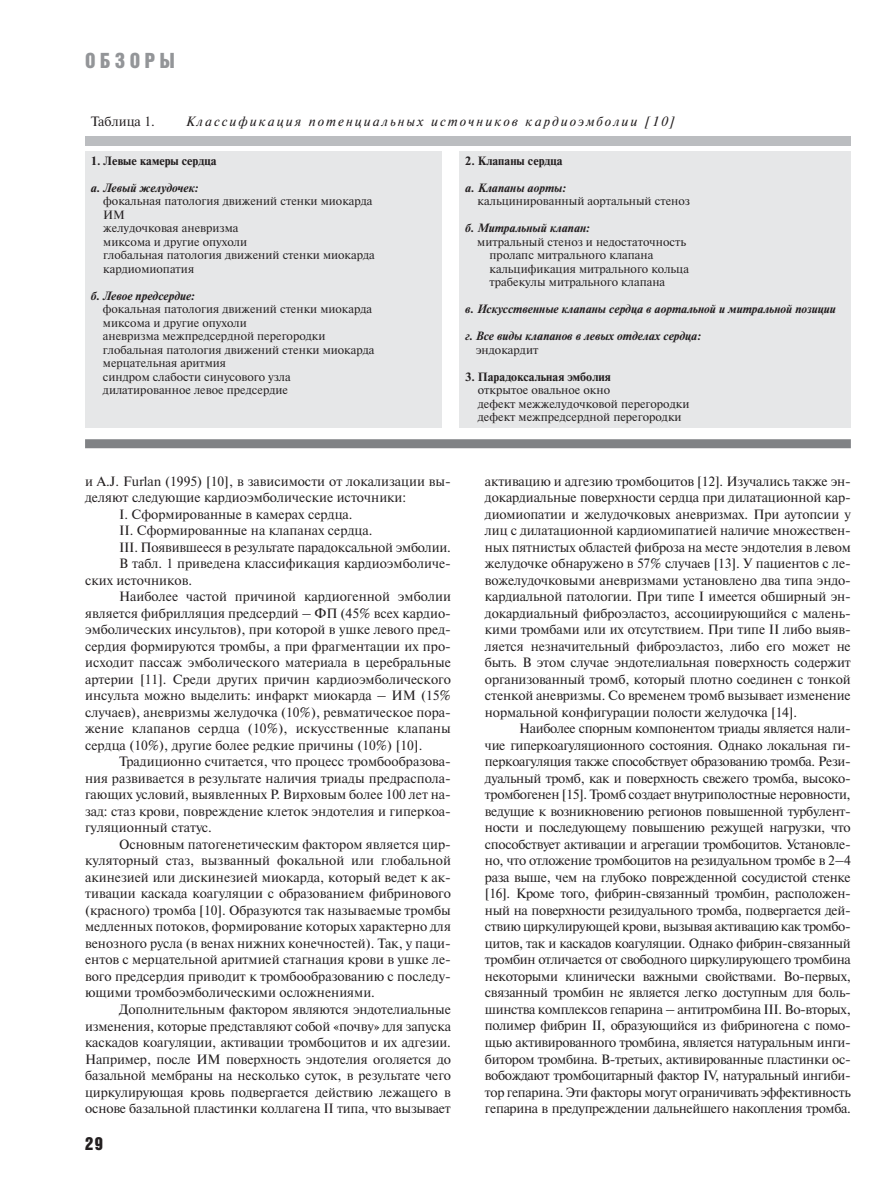
<style>
.page{position:relative;width:893px;height:1190px;background:#fff}
.page>*{position:absolute;margin:0;border:0;box-sizing:border-box;transform-origin:0 0}
.t1{font:21px "Bastion Kontrast";letter-spacing:.21em;color:#939598}
.t2{font:18px "Bastion Kontrast";color:#231f20}
.t3{font:13.5px/16.5px "Newton C";color:#231f20;text-align:justify}
.t4{font:italic 13.5px "Newton C";letter-spacing:.15em;color:#231f20}
.t5{font:12px/13.5px "Newton C";color:#231f20}
.t6{font:italic 700 12px "Newton C";color:#231f20}
.t7{font:700 12px "Newton C";color:#231f20}
</style>
<div class="page">
<div style="left:85px;top:151px;width:356px;height:277px;background:#e6e7e8"></div>
<div style="left:85px;top:439px;width:765px;height:9px;background:#808285"></div>
<div style="left:459px;top:151px;width:391px;height:277px;background:#e6e7e8"></div>
<div style="left:85px;top:136px;width:765px;height:9px;background:#bbbdc0"></div>
<h1 class="t1" style="left:85px;top:53px;width:91px">ОБЗОРЫ</h1>
<p class="t3" style="left:91px;top:114px;width:65px">Таблица 1.</p>
<p class="t4" style="left:186px;top:116px;width:490px">Классификация потенциальных источников кардиоэмболии [10]</p>
<p class="t7" style="left:91px;top:156px;width:127px">1. Левые камеры сердца</p>
<p class="t6" style="left:91px;top:183px;width:109px">а. Левый желудочек:</p>
<p class="t5" style="left:103px;top:196px;width:273px">фокальная патология движений стенки миокарда<br>ИМ<br>желудочковая аневризма<br>миксома и другие опухоли<br>глобальная патология движений стенки миокарда кардиомиопатия</p>
<p class="t6" style="left:91px;top:291px;width:105px">б. Левое предсердие:</p>
<p class="t5" style="left:103px;top:304px;width:273px">фокальная патология движений стенки миокарда миксома и другие опухоли<br>аневризма межпредсердной перегородки глобальная патология движений стенки миокарда мерцательная аритмия<br>синдром слабости синусового узла дилатированное левое предсердие</p>
<p class="t7" style="left:465px;top:156px;width:99px">2. Клапаны сердца</p>
<p class="t6" style="left:465px;top:183px;width:102px">а. Клапаны аорты:</p>
<p class="t5" style="left:477px;top:196px;width:214px">кальцинированный аортальный стеноз</p>
<p class="t6" style="left:465px;top:224px;width:126px">б. Митральный клапан:</p>
<p class="t5" style="left:489px;top:236px;width:201px;text-indent:-12px">митральный стеноз и недостаточность пролапс митрального клапана кальцификация митрального кольца трабекулы митрального клапана</p>
<p class="t6" style="left:465px;top:305px;width:372px">в. Искусственные клапаны сердца в аортальной и митральной позиции</p>
<p class="t6" style="left:465px;top:332px;width:237px">г. Все виды клапанов в левых отделах сердца:</p>
<p class="t5" style="left:476px;top:344px;width:64px">эндокардит</p>
<p class="t7" style="left:465px;top:372px;width:147px">3. Парадоксальная эмболия</p>
<p class="t5" style="left:478px;top:385px;width:213px">открытое овальное окно<br>дефект межжелудочковой перегородки дефект межпредсердной перегородки</p>
<p class="t3" style="left:85px;top:474px;width:367px">и A.J. Furlan (1995) [10], в зависимости от локализации вы-</p>
<p class="t3" style="left:85px;top:491px;width:323px">деляют следующие кардиоэмболические источники:</p>
<p class="t3" style="left:119px;top:507px;width:235px">I. Сформированные в камерах сердца.</p>
<p class="t3" style="left:119px;top:524px;width:255px">II. Сформированные на клапанах сердца.</p>
<p class="t3" style="left:119px;top:540px;width:333px">III. Появившееся в результате парадоксальной эмболии.</p>
<p class="t3" style="left:119px;top:557px;width:333px">В табл. 1 приведена классификация кардиоэмболиче-</p>
<p class="t3" style="left:85px;top:573px;width:108px">ских источников.</p>
<p class="t3" style="left:119px;top:590px;width:333px">Наиболее частой причиной кардиогенной эмболии</p>
<p class="t3" style="left:85px;top:606px;width:367px">является фибрилляция предсердий – ФП (45% всех кардио-</p>
<p class="t3" style="left:85px;top:623px;width:367px">эмболических инсультов), при которой в ушке левого пред-</p>
<p class="t3" style="left:85px;top:639px;width:367px">сердия формируются тромбы, а при фрагментации их про-</p>
<p class="t3" style="left:85px;top:656px;width:367px">исходит пассаж эмболического материала в церебральные</p>
<p class="t3" style="left:85px;top:672px;width:367px">артерии [11]. Среди других причин кардиоэмболического</p>
<p class="t3" style="left:85px;top:689px;width:367px">инсульта можно выделить: инфаркт миокарда – ИМ (15%</p>
<p class="t3" style="left:85px;top:705px;width:367px">случаев), аневризмы желудочка (10%), ревматическое пора-</p>
<p class="t3" style="left:85px;top:722px;width:367px">жение клапанов сердца (10%), искусственные клапаны</p>
<p class="t3" style="left:85px;top:738px;width:339px">сердца (10%), другие более редкие причины (10%) [10].</p>
<p class="t3" style="left:119px;top:755px;width:333px">Традиционно считается, что процесс тромбообразова-</p>
<p class="t3" style="left:85px;top:771px;width:367px">ния развивается в результате наличия триады предраспола-</p>
<p class="t3" style="left:85px;top:788px;width:367px">гающих условий, выявленных Р. Вирховым более 100 лет на-</p>
<p class="t3" style="left:85px;top:804px;width:367px">зад: стаз крови, повреждение клеток эндотелия и гиперкоа-</p>
<p class="t3" style="left:85px;top:821px;width:128px">гуляционный статус.</p>
<p class="t3" style="left:119px;top:837px;width:333px">Основным патогенетическим фактором является цир-</p>
<p class="t3" style="left:85px;top:854px;width:367px">куляторный стаз, вызванный фокальной или глобальной</p>
<p class="t3" style="left:85px;top:870px;width:367px">акинезией или дискинезией миокарда, который ведет к ак-</p>
<p class="t3" style="left:85px;top:887px;width:367px">тивации каскада коагуляции с образованием фибринового</p>
<p class="t3" style="left:85px;top:903px;width:367px">(красного) тромба [10]. Образуются так называемые тромбы</p>
<p class="t3" style="left:85px;top:920px;width:367px">медленных потоков, формирование которых характерно для</p>
<p class="t3" style="left:85px;top:936px;width:367px">венозного русла (в венах нижних конечностей). Так, у паци-</p>
<p class="t3" style="left:85px;top:953px;width:367px">ентов с мерцательной аритмией стагнация крови в ушке ле-</p>
<p class="t3" style="left:85px;top:969px;width:367px">вого предсердия приводит к тромбообразованию с последу-</p>
<p class="t3" style="left:85px;top:986px;width:291px">ющими тромбоэмболическими осложнениями.</p>
<p class="t3" style="left:119px;top:1002px;width:333px">Дополнительным фактором являются эндотелиальные</p>
<p class="t3" style="left:85px;top:1019px;width:367px">изменения, которые представляют собой «почву» для запуска</p>
<p class="t3" style="left:85px;top:1035px;width:367px">каскадов коагуляции, активации тромбоцитов и их адгезии.</p>
<p class="t3" style="left:85px;top:1052px;width:367px">Например, после ИМ поверхность эндотелия оголяется до</p>
<p class="t3" style="left:85px;top:1068px;width:367px">базальной мембраны на несколько суток, в результате чего</p>
<p class="t3" style="left:85px;top:1085px;width:367px">циркулирующая кровь подвергается действию лежащего в</p>
<p class="t3" style="left:85px;top:1101px;width:367px">основе базальной пластинки коллагена II типа, что вызывает</p>
<h2 class="t2" style="left:85px;top:1137px;width:19px">29</h2>
<p class="t3" style="left:485px;top:474px;width:367px">активацию и адгезию тромбоцитов [12]. Изучались также эн&shy;докардиальные поверхности сердца при дилатационной кар&shy;диомиопатии и желудочковых аневризмах. При аутопсии у лиц с дилатационной кардиомипатией наличие множествен&shy;ных пятнистых областей фиброза на месте эндотелия в левом желудочке обнаружено в 57% случаев [13]. У пациентов с ле&shy;вожелудочковыми аневризмами установлено два типа эндо&shy;кардиальной патологии. При типе I имеется обширный эн&shy;докардиальный фиброэластоз, ассоциирующийся с малень&shy;кими тромбами или их отсутствием. При типе II либо выяв&shy;ляется незначительный фиброэластоз, либо его может не быть. В этом случае эндотелиальная поверхность содержит организованный тромб, который плотно соединен с тонкой стенкой аневризмы. Со временем тромб вызывает изменение нормальной конфигурации полости желудочка [14].</p>
<p class="t3" style="left:485px;top:722px;width:367px;text-indent:34px">Наиболее спорным компонентом триады является нали&shy;чие гиперкоагуляционного состояния. Однако локальная ги&shy;перкоагуляция также способствует образованию тромба. Рези&shy;дуальный тромб, как и поверхность свежего тромба, высоко&shy;тромбогенен [15]. Тромб создает внутриполостные неровности, ведущие к возникновению регионов повышенной турбулент&shy;ности и последующему повышению режущей нагрузки, что способствует активации и агрегации тромбоцитов. Установле&shy;но, что отложение тромбоцитов на резидуальном тромбе в 2–4 раза выше, чем на глубоко поврежденной сосудистой стенке [16]. Кроме того, фибрин-связанный тромбин, расположен&shy;ный на поверхности резидуального тромба, подвергается дей&shy;ствию циркулирующей крови, вызывая активацию как тромбо&shy;цитов, так и каскадов коагуляции. Однако фибрин-связанный тромбин отличается от свободного циркулирующего тромбина некоторыми клинически важными свойствами. Во-первых, связанный тромбин не является легко доступным для боль&shy;шинства комплексов гепарина – антитромбина III. Во-вторых, полимер фибрин II, образующийся из фибриногена с помо&shy;щью активированного тромбина, является натуральным инги&shy;битором тромбина. В-третьих, активированные пластинки ос&shy;вобождают тромбоцитарный фактор IV, натуральный ингиби&shy;тор гепарина. Эти факторы могут ограничивать эффективность гепарина в предупреждении дальнейшего накопления тромба.</p>
</div>
